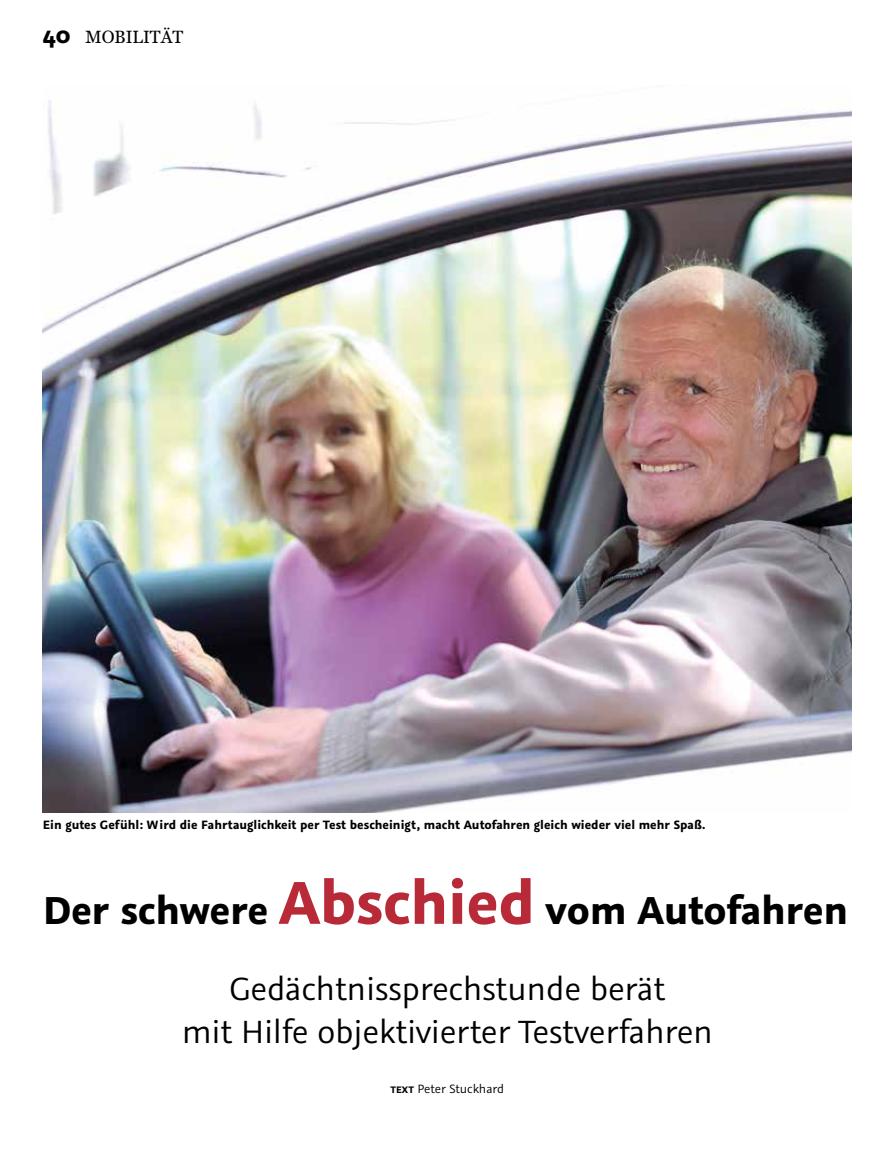
<style>
.page{position:relative;width:893px;height:1149px;background:#fff}
.page>*{position:absolute;margin:0;border:0;box-sizing:border-box;transform-origin:0 0}
.t1{font:700 43.5px "Graublau Sans";letter-spacing:-.01em;color:#000}
.t2{font:36px/43.2px "Graublau Sans";letter-spacing:-.01em;color:#000;text-align:center}
.t3{font:700 27px "Graublau Sans";color:#000}
.t4{font:18px "Miller Daily";color:#000}
.t5{font:700 13.5px "Graublau Sans";color:#000}
.t6{font:13.5px "Graublau Sans";color:#000}
.s1{font-size:67.5px;color:#b92a38}
.s2{font-weight:700;font-size:10.5px}
</style>
<div class="page">
<img style="left:43px;top:100px;width:808px;height:712px">
<h3 class="t3" style="left:43px;top:17px;width:29px">40</h3>
<h3 class="t4" style="left:85px;top:27px;width:12px">mobilität</h3>
<p class="t5" style="left:43px;top:815px;width:663px">Ein gutes Gefühl: Wird die Fahrtauglichkeit per Test bescheinigt, macht Autofahren gleich wieder viel mehr Spaß.</p>
<h1 class="t1" style="left:43px;top:882px;width:806px">Der schwere <span class="s1">Abschied</span> vom Autofahren</h1>
<h2 class="t2" style="left:182px;top:967px;width:532px">Gedächtnissprechstunde berät<br>mit Hilfe objektivierter Testverfahren</h2>
<p class="t6" style="left:390px;top:1080px;width:115px"><span class="s2">Text</span> Peter Stuckhard</p>
</div>
